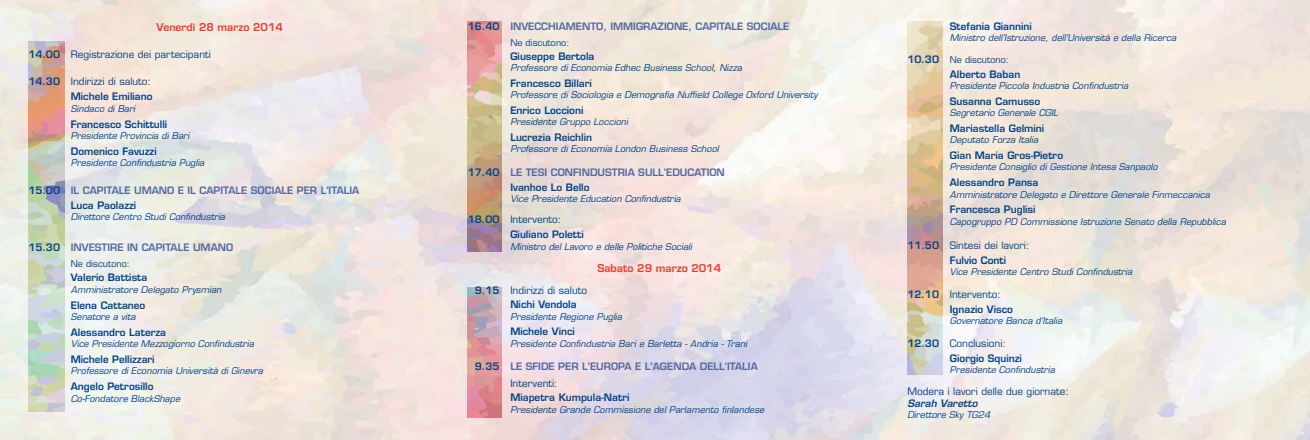
<style>
.page{position:relative;width:1310px;height:440px;background:#fff}
.page>*{position:absolute;margin:0;border:0;box-sizing:border-box;transform-origin:0 0}
.t1{font:600 10.5px "Eurostile";color:#ef3829}
.t2{font:600 10px/14.8px "Eurostile";color:#004286}
.t3{font:600 10px/14.8px "Eurostile";color:#5368a0}
.t4{font:10px/14.8px "Eurostile";color:#004286}
.t5{font:italic 600 10px "Eurostile";color:#004286}
.t6{font:italic 9px "Eurostile";color:#004286}
.t7{font:9px "Eurostile";color:#004286}
.s1{font-weight:600}
.s2{font-weight:400}
.s3{color:#004286}
.s4{font-weight:400;color:#004286}
.s5{font-weight:600;font-size:10px}
</style>
<div class="page">
<img style="left:0;top:0;width:1310px;height:439px">
<img style="left:907px;top:21px;width:35px;height:353px">
<img style="left:468px;top:287px;width:34px;height:130px">
<img style="left:468px;top:21px;width:34px;height:230px">
<img style="left:28px;top:42px;width:37px;height:369px">
<p class="t1" style="left:157px;top:22px;width:128px">Venerdì 28 marzo 2014</p>
<p class="t4" style="left:28px;top:47px;width:184px"><span class="s1">14.00</span> Registrazione dei partecipanti</p>
<p class="t2" style="left:28px;top:74px;width:126px;text-align:right">14.30 <span class="s2">Indirizzi di saluto:<br></span>Michele Emiliano</p>
<p class="t6" style="left:71px;top:104px;width:68px">Sindaco di Bari</p>
<p class="t2" style="left:71px;top:117px;width:98px">Francesco Schittulli</p>
<p class="t6" style="left:71px;top:131px;width:122px">Presidente Provincia di Bari</p>
<p class="t2" style="left:71px;top:144px;width:87px">Domenico Favuzzi</p>
<p class="t6" style="left:71px;top:158px;width:137px">Presidente Confindustria Puglia</p>
<p class="t3" style="left:71px;top:183px;width:290px;text-indent:-43px"><span class="s3">15.00</span> IL CAPITALE UMANO E IL CAPITALE SOCIALE PER L’ITALIA<br><span class="s3">Luca Paolazzi</span></p>
<p class="t6" style="left:71px;top:212px;width:158px">Direttore Centro Studi Confindustria</p>
<p class="t3" style="left:28px;top:240px;width:206px"><span class="s3">15.30</span> INVESTIRE IN CAPITALE UMANO</p>
<p class="t7" style="left:71px;top:259px;width:61px">Ne discutono:</p>
<p class="t2" style="left:71px;top:270px;width:78px">Valerio Battista</p>
<p class="t6" style="left:71px;top:285px;width:154px">Amministratore Delegato Prysmian</p>
<p class="t2" style="left:71px;top:298px;width:76px">Elena Cattaneo</p>
<p class="t6" style="left:71px;top:312px;width:68px">Senatore a vita</p>
<p class="t2" style="left:71px;top:325px;width:97px">Alessandro Laterza</p>
<p class="t6" style="left:71px;top:339px;width:187px">Vice Presidente Mezzogiorno Confindustria</p>
<p class="t2" style="left:71px;top:352px;width:85px">Michele Pellizzari</p>
<p class="t6" style="left:71px;top:366px;width:196px">Professore di Economia Università di Ginevra</p>
<p class="t2" style="left:71px;top:379px;width:84px">Angelo Petrosillo</p>
<p class="t6" style="left:71px;top:393px;width:113px">Co-Fondatore BlackShape</p>
<p class="t3" style="left:468px;top:20px;width:323px"><span class="s3">16.40</span> INVECCHIAMENTO, IMMIGRAZIONE, CAPITALE SOCIALE</p>
<p class="t7" style="left:510px;top:39px;width:61px">Ne discutono:</p>
<p class="t2" style="left:510px;top:50px;width:86px">Giuseppe Bertola</p>
<p class="t6" style="left:510px;top:64px;width:235px">Professore di Economia Edhec Business School, Nizza</p>
<p class="t2" style="left:510px;top:77px;width:83px">Francesco Billari</p>
<p class="t6" style="left:510px;top:91px;width:309px">Professore di Sociologia e Demografia Nuffield College Oxford University</p>
<p class="t2" style="left:510px;top:104px;width:75px">Enrico Loccioni</p>
<p class="t6" style="left:510px;top:118px;width:121px">Presidente Gruppo Loccioni</p>
<p class="t2" style="left:510px;top:131px;width:83px">Lucrezia Reichlin</p>
<p class="t6" style="left:510px;top:145px;width:212px">Professore di Economia London Business School</p>
<p class="t3" style="left:510px;top:165px;width:216px;text-indent:-43px"><span class="s3">17.40</span> LE TESI CONFINDUSTRIA SULL’EDUCATION<br><span class="s3">Ivanhoe Lo Bello</span></p>
<p class="t6" style="left:510px;top:194px;width:174px">Vice Presidente Education Confindustria</p>
<p class="t2" style="left:510px;top:213px;width:75px;text-indent:-43px">18.00 <span class="s2">Intervento:<br></span>Giuliano Poletti</p>
<p class="t6" style="left:510px;top:242px;width:185px">Ministro del Lavoro e delle Politiche Sociali</p>
<p class="t1" style="left:597px;top:263px;width:125px">Sabato 29 marzo 2014</p>
<p class="t4" style="left:510px;top:283px;width:78px;text-indent:-35px"><span class="s1">9.15</span> Indirizzi di saluto<br><span class="s1">Nichi Vendola</span></p>
<p class="t6" style="left:510px;top:312px;width:115px">Presidente Regione Puglia</p>
<p class="t2" style="left:510px;top:325px;width:66px">Michele Vinci</p>
<p class="t6" style="left:510px;top:339px;width:240px">Presidente Confindustria Bari e Barletta - Andria - Trani</p>
<p class="t3" style="left:510px;top:359px;width:249px;line-height:16.3px;text-indent:-35px"><span class="s3">9.35</span> LE SFIDE PER L’EUROPA E L’AGENDA DELL’ITALIA<br><span class="s4">Interventi:</span></p>
<p class="t2" style="left:510px;top:391px;width:121px">Miapetra Kumpula-Natri</p>
<p class="t6" style="left:510px;top:405px;width:257px">Presidente Grande Commissione del Parlamento finlandese</p>
<p class="t2" style="left:950px;top:20px;width:83px">Stefania Giannini</p>
<p class="t6" style="left:950px;top:34px;width:230px">Ministro dell’Istruzione, dell’Università e della Ricerca</p>
<p class="t7" style="left:907px;top:55px;width:103px"><span class="s5">10.30</span> Ne discutono:</p>
<p class="t2" style="left:950px;top:67px;width:72px">Alberto Baban</p>
<p class="t6" style="left:950px;top:82px;width:182px">Presidente Piccola Industria Confindustria</p>
<p class="t2" style="left:950px;top:95px;width:92px">Susanna Camusso</p>
<p class="t6" style="left:950px;top:109px;width:112px">Segretario Generale CGIL</p>
<p class="t2" style="left:950px;top:122px;width:96px">Mariastella Gelmini</p>
<p class="t6" style="left:950px;top:136px;width:92px">Deputato Forza Italia</p>
<p class="t2" style="left:950px;top:149px;width:115px">Gian Maria Gros-Pietro</p>
<p class="t6" style="left:950px;top:163px;width:211px">Presidente Consiglio di Gestione Intesa Sanpaolo</p>
<p class="t2" style="left:950px;top:176px;width:90px">Alessandro Pansa</p>
<p class="t6" style="left:950px;top:190px;width:263px">Amministratore Delegato e Direttore Generale Finmeccanica</p>
<p class="t2" style="left:950px;top:203px;width:87px">Francesca Puglisi</p>
<p class="t6" style="left:950px;top:217px;width:280px">Capogruppo PD Commissione Istruzione Senato della Repubblica</p>
<p class="t4" style="left:950px;top:238px;width:81px;text-indent:-43px"><span class="s1">11.50</span> Sintesi dei lavori:<br><span class="s1">Fulvio Conti</span></p>
<p class="t6" style="left:950px;top:267px;width:186px">Vice Presidente Centro Studi Confindustria</p>
<p class="t2" style="left:950px;top:287px;width:65px;text-indent:-43px">12.10 <span class="s2">Intervento:<br></span>Ignazio Visco</p>
<p class="t6" style="left:950px;top:316px;width:116px">Governatore Banca d’Italia</p>
<p class="t2" style="left:950px;top:336px;width:73px;text-indent:-43px">12.30 <span class="s2">Conclusioni:<br></span>Giorgio Squinzi</p>
<p class="t6" style="left:950px;top:365px;width:109px">Presidente Confindustria</p>
<p class="t4" style="left:907px;top:384px;width:163px">Modera i lavori delle due giornate:</p>
<p class="t5" style="left:907px;top:398px;width:74px">Sarah Varetto</p>
<p class="t6" style="left:907px;top:410px;width:86px">Direttore Sky TG24</p>
</div>
